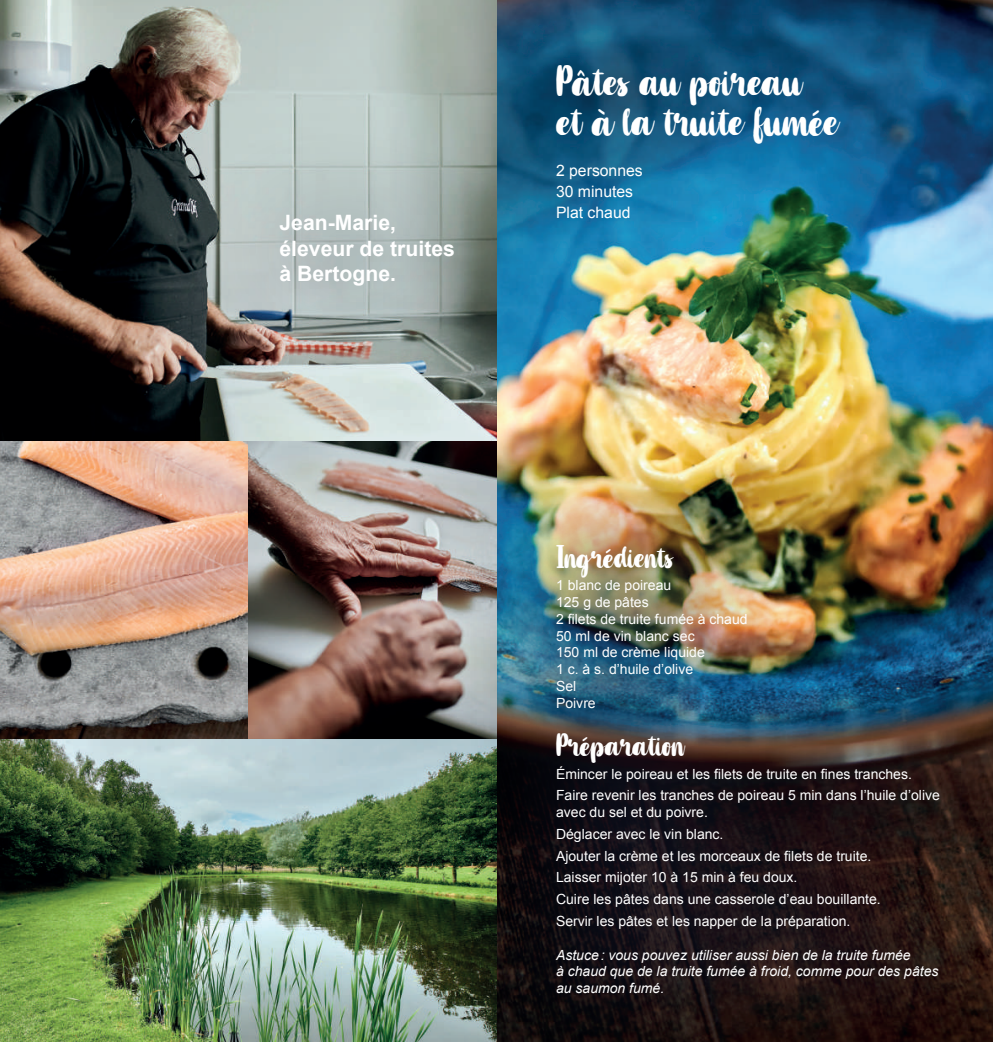
<style>
.page{position:relative;width:993px;height:1042px;background:#fff}
.page>*{position:absolute;margin:0;border:0;box-sizing:border-box;transform-origin:0 0}
.t1{font:33.25px/39.9px "Fishtype";color:#fff}
.t2{font:24.5px "Fishtype";color:#fff}
.t3{font:700 21.18px/25.4px "Arial";color:#fff}
.t4{font:15.75px/21px "Arial";color:#fff}
.t5{font:14px/16.8px "Arial";color:#fff}
.t6{font:italic 14px/16.8px "Arial";color:#fff}
</style>
<div class="page">
<img style="left:0;top:0;width:992px;height:739px">
<img style="left:0;top:739px;width:465px;height:303px">
<div style="left:195px;top:127px;width:334px;height:244px;background:#171a2f;opacity:.75"></div>
<div style="left:465px;top:458px;width:527px;height:584px;background:#171a2f;opacity:.75"></div>
<h3 class="t3" style="left:279px;top:211px;width:177px">Jean-Marie, éleveur de truites à Bertogne.</h3>
<h1 class="t1" style="left:556px;top:63px;width:283px">Pâtes au poireau<br>et à la truite fumée</h1>
<p class="t4" style="left:556px;top:160px;width:88px">2 personnes<br>30 minutes<br>Plat chaud</p>
<h2 class="t2" style="left:556px;top:538px;width:118px">Ingrédients</h2>
<p class="t5" style="left:556px;top:577px;width:193px">1 blanc de poireau<br>125 g de pâtes<br>2 filets de truite fumée à chaud<br>50 ml de vin blanc sec<br>150 ml de crème liquide<br>1 c. à s. d’huile d’olive<br>Sel<br>Poivre</p>
<h2 class="t2" style="left:556px;top:726px;width:129px">Préparation</h2>
<p class="t5" style="left:556px;top:763px;width:385px;line-height:21.7px">Émincer le poireau et les filets de truite en fines tranches.<br>Faire revenir les tranches de poireau 5 min dans l’huile d’olive</p>
<p class="t5" style="left:556px;top:801px;width:326px;line-height:21.7px">avec du sel et du poivre.<br>Déglacer avec le vin blanc.<br>Ajouter la crème et les morceaux de filets de truite.<br>Laisser mijoter 10 à 15 min à feu doux.<br>Cuire les pâtes dans une casserole d’eau bouillante.<br>Servir les pâtes et les napper de la préparation.</p>
<p class="t6" style="left:556px;top:946px;width:384px">Astuce: vous pouvez utiliser aussi bien de la truite fumée<br>à chaud que de la truite fumée à froid, comme pour des pâtes au saumon fumé.</p>
</div>
